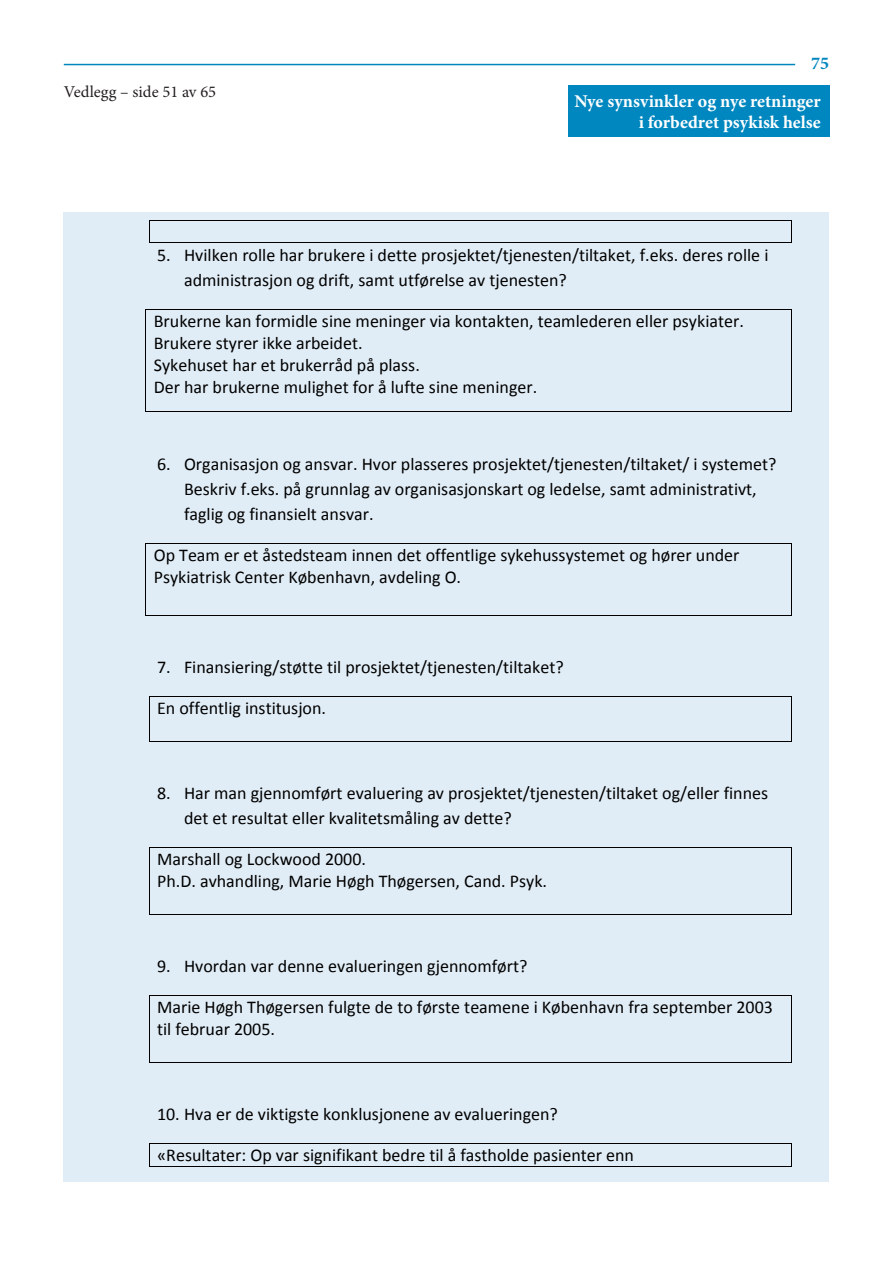
<style>
.page{position:relative;width:893px;height:1263px;background:#fff}
.page>*{position:absolute;margin:0;border:0;box-sizing:border-box;transform-origin:0 0}
.t1{font:18px/22px "Calibri";color:#000}
.t2{font:700 18px/21.6px "Minion Pro";color:#fff;text-align:right}
.t3{font:700 18px "Minion Pro";color:#0087bf}
.t4{font:16.5px "Minion Pro";color:#231f20}
</style>
<div class="page">
<hr style="left:64px;top:64px;width:731px;height:1px;background:#0087bf">
<div style="left:568px;top:85px;width:261px;height:52px;background:#0087bf"></div>
<div style="left:64px;top:213px;width:765px;height:969px;background:#e1edf6"></div>
<hr style="left:149px;top:220px;width:642px;height:1px;background:#000">
<svg style="left:149px;top:221px;width:1px;height:22px"></svg>
<hr style="left:149px;top:243px;width:642px;height:1px;background:#000">
<svg style="left:791px;top:220px;width:1px;height:23px"></svg>
<hr style="left:146px;top:309px;width:645px;height:1px;background:#000">
<hr style="left:145px;top:309px;width:1px;height:102px;background:#000">
<hr style="left:146px;top:411px;width:645px;height:1px;background:#000">
<hr style="left:791px;top:309px;width:1px;height:102px;background:#000">
<hr style="left:146px;top:543px;width:645px;height:1px;background:#000">
<hr style="left:145px;top:544px;width:1px;height:71px;background:#000">
<hr style="left:146px;top:615px;width:645px;height:1px;background:#000">
<hr style="left:791px;top:544px;width:1px;height:71px;background:#000">
<hr style="left:149px;top:696px;width:642px;height:1px;background:#000">
<hr style="left:149px;top:697px;width:1px;height:44px;background:#000">
<hr style="left:149px;top:741px;width:642px;height:1px;background:#000">
<hr style="left:791px;top:697px;width:1px;height:44px;background:#000">
<hr style="left:149px;top:847px;width:642px;height:1px;background:#000">
<hr style="left:149px;top:848px;width:1px;height:66px;background:#000">
<hr style="left:149px;top:914px;width:642px;height:1px;background:#000">
<hr style="left:791px;top:848px;width:1px;height:66px;background:#000">
<hr style="left:149px;top:995px;width:642px;height:1px;background:#000">
<hr style="left:149px;top:996px;width:1px;height:66px;background:#000">
<hr style="left:149px;top:1062px;width:642px;height:1px;background:#000">
<hr style="left:791px;top:996px;width:1px;height:66px;background:#000">
<hr style="left:149px;top:1143px;width:642px;height:1px;background:#000">
<svg style="left:149px;top:1144px;width:1px;height:22px"></svg>
<hr style="left:149px;top:1166px;width:642px;height:1px;background:#000">
<svg style="left:791px;top:1143px;width:1px;height:24px"></svg>
<p class="t4" style="left:64px;top:81px;width:154px">Vedlegg – side 51 av 65</p>
<p class="t3" style="left:811px;top:50px;width:19px">75</p>
<p class="t2" style="left:574px;top:90px;width:248px">Nye synsvinkler og nye retninger i forbedret psykisk helse</p>
<p class="t1" style="left:184px;top:242px;width:586px;line-height:25.2px;text-indent:-27px">5. Hvilken rolle har brukere i dette prosjektet/tjenesten/tiltaket, f.eks. deres rolle i administrasjon og drift, samt utførelse av tjenesten?</p>
<p class="t1" style="left:154px;top:310px;width:592px">Brukerne kan formidle sine meninger via kontakten, teamlederen eller psykiater.<br>Brukere styrer ikke arbeidet.<br>Sykehuset har et brukerråd på plass.<br>Der har brukerne mulighet for å lufte sine meninger.</p>
<p class="t1" style="left:184px;top:451px;width:594px;line-height:25px;text-indent:-27px">6. Organisasjon og ansvar. Hvor plasseres prosjektet/tjenesten/tiltaket/ i systemet?<br>Beskriv f.eks. på grunnlag av organisasjonskart og ledelse, samt administrativt, faglig og finansielt ansvar.</p>
<p class="t1" style="left:154px;top:544px;width:587px">Op Team er et åstedsteam innen det offentlige sykehussystemet og hører under<br>Psykiatrisk Center København, avdeling O.</p>
<p class="t1" style="left:157px;top:656px;width:408px">7. Finansiering/støtte til prosjektet/tjenesten/tiltaket?</p>
<p class="t1" style="left:157px;top:697px;width:171px">En offentlig institusjon.</p>
<p class="t1" style="left:184px;top:781px;width:586px;line-height:24.9px;text-indent:-27px">8. Har man gjennomført evaluering av prosjektet/tjenesten/tiltaket og/eller finnes det et resultat eller kvalitetsmåling av dette?</p>
<p class="t1" style="left:157px;top:848px;width:392px">Marshall og Lockwood 2000.<br>Ph.D. avhandling, Marie Høgh Thøgersen, Cand. Psyk.</p>
<p class="t1" style="left:157px;top:955px;width:372px">9. Hvordan var denne evalueringen gjennomført?</p>
<p class="t1" style="left:157px;top:996px;width:617px">Marie Høgh Thøgersen fulgte de to første teamene i København fra september 2003 til februar 2005.</p>
<p class="t1" style="left:157px;top:1103px;width:402px">10. Hva er de viktigste konklusjonene av evalueringen?</p>
<p class="t1" style="left:157px;top:1144px;width:478px">«Resultater: Op var signifikant bedre til å fastholde pasienter enn</p>
</div>
